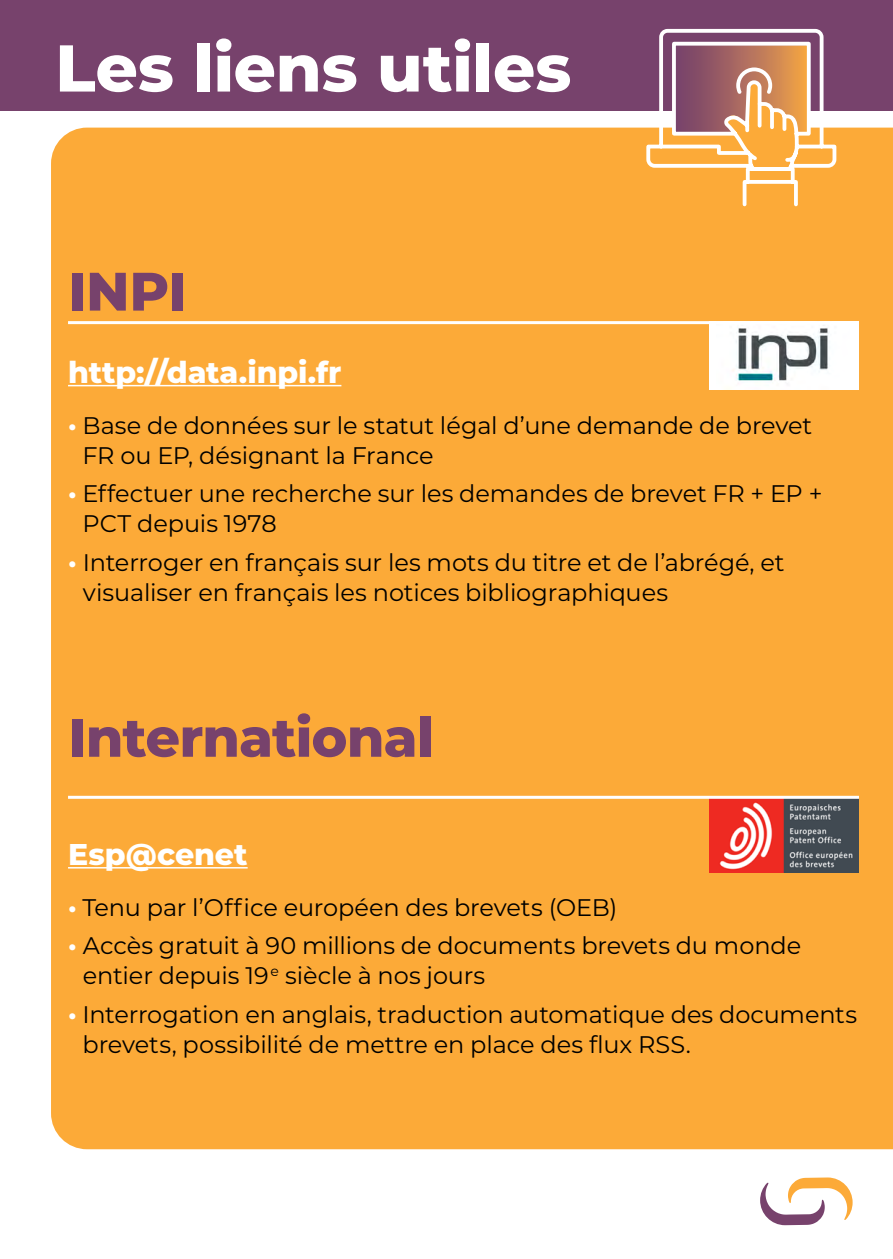
<style>
.page{position:relative;width:893px;height:1259px;background:#fff}
.page>*{position:absolute;margin:0;border:0;box-sizing:border-box;transform-origin:0 0}
.t1{font:800 66px "Montserrat";letter-spacing:-.005em;color:#fff}
.t2{font:800 54px "Montserrat";letter-spacing:-.015em;color:#77426c}
.t3{font:800 30px "Montserrat";letter-spacing:-.005em;color:#fff}
.t4{font:24px/30px "Montserrat";letter-spacing:-.005em;color:#000}
.s1{font-weight:700;color:#fff}
</style>
<div class="page">
<div style="left:0;top:0;width:893px;height:111px;background:#77426c"></div>
<div style="left:51px;top:128px;width:842px;height:1021px;background:#fcaa38"></div>
<svg style="left:760px;top:1177px;width:93px;height:48px"></svg>
<hr style="left:68px;top:385px;width:273px;height:1px;background:#fff">
<hr style="left:68px;top:867px;width:180px;height:1px;background:#fff">
<div style="left:709px;top:321px;width:150px;height:68px;background:#fff"></div>
<img style="left:732px;top:325px;width:98px;height:56px">
<img style="left:709px;top:799px;width:150px;height:74px">
<hr style="left:68px;top:321px;width:791px;height:3px;background:#fff">
<hr style="left:68px;top:796px;width:791px;height:3px;background:#fff">
<svg style="left:644px;top:28px;width:194px;height:180px"></svg>
<h1 class="t1" style="left:55px;top:20px;width:518px">Les liens utiles</h1>
<h2 class="t2" style="left:68px;top:252px;width:120px">INPI</h2>
<p class="t3" style="left:68px;top:350px;width:275px">http://data.inpi.fr</p>
<p class="t4" style="left:82px;top:409px;width:731px;text-indent:-14px"><span class="s1">•</span> Base de données sur le statut légal d’une demande de brevet<br>FR ou EP, désignant la France</p>
<p class="t4" style="left:82px;top:478px;width:741px;text-indent:-14px"><span class="s1">•</span> Effectuer une recherche sur les demandes de brevet FR + EP +<br>PCT depuis 1978</p>
<p class="t4" style="left:83px;top:546px;width:703px;text-indent:-15px"><span class="s1">•</span> Interroger en français sur les mots du titre et de l’abrégé, et visualiser en français les notices bibliographiques</p>
<h2 class="t2" style="left:68px;top:698px;width:367px">International</h2>
<p class="t3" style="left:68px;top:832px;width:181px">Esp@cenet</p>
<p class="t4" style="left:68px;top:891px;width:551px"><span class="s1">•</span> Tenu par l’Office européen des brevets (OEB)</p>
<p class="t4" style="left:83px;top:930px;width:720px;text-indent:-15px"><span class="s1">•</span> Accès gratuit à 90 millions de documents brevets du monde entier depuis 19<sup>e</sup> siècle à nos jours</p>
<p class="t4" style="left:82px;top:998px;width:776px;text-indent:-14px"><span class="s1">•</span> Interrogation en anglais, traduction automatique des documents brevets, possibilité de mettre en place des flux RSS.</p>
</div>
